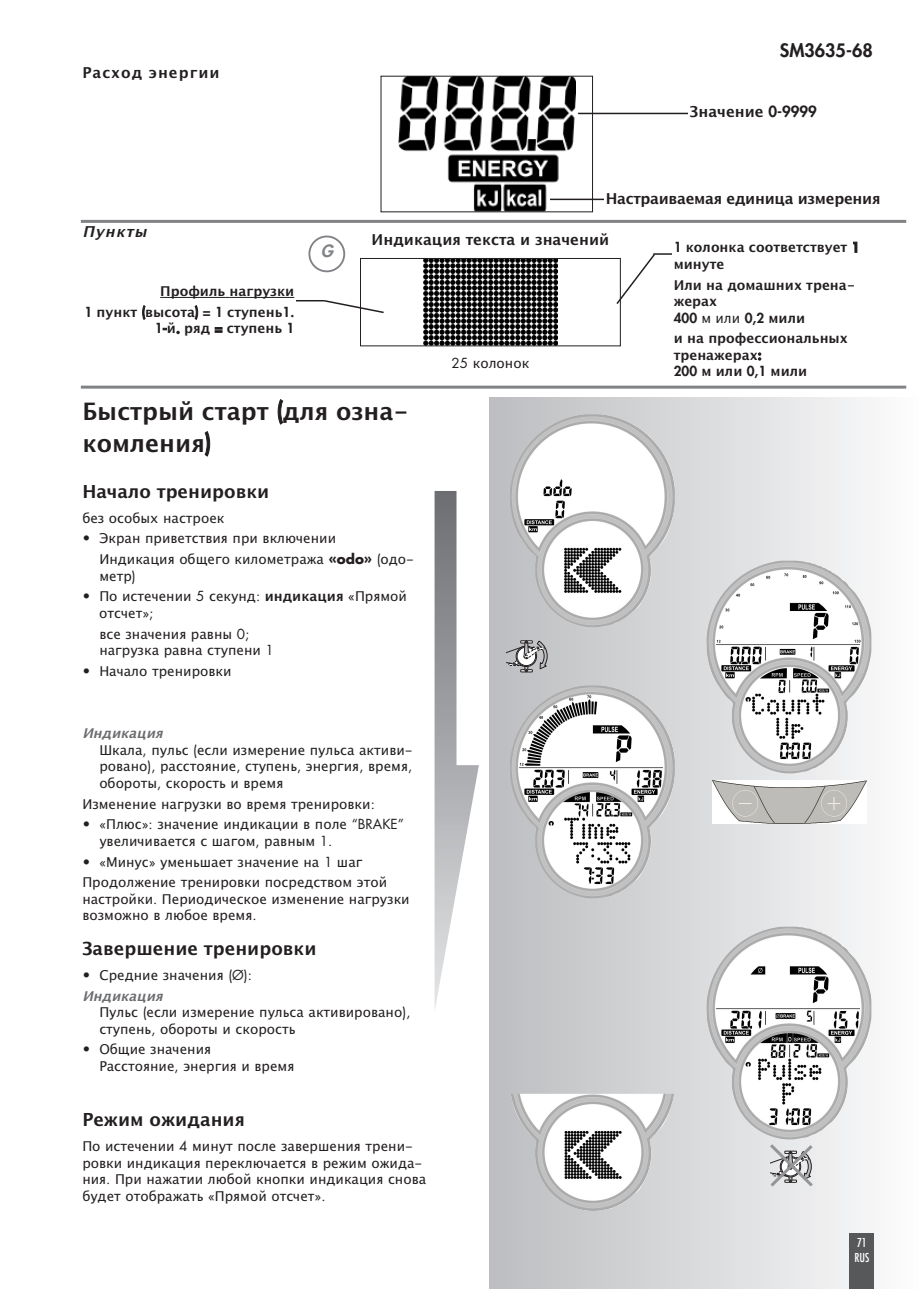
<style>
.page{position:relative;width:919px;height:1289px;background:#fff}
.page>*{position:absolute;margin:0;border:0;box-sizing:border-box;transform-origin:0 0}
.t1{font:700 24px/32px "Lucida Grande";color:#231f20}
.t2{font:700 18px "Lucida Grande";color:#231f20}
.t3{font:800 18px "Futura CE";color:#231f20}
.t4{font:italic 800 16.5px "Futura CE";color:#808285}
.t5{font:700 15px "Lucida Grande";color:#231f20}
.t6{font:700 15px "Lucida Grande";letter-spacing:-.02em;color:#231f20}
.t7{font:700 15px "Lucida Grande";letter-spacing:.065em;color:#231f20}
.t8{font:italic 700 15px "Lucida Grande";color:#231f20}
.t9{font:13.5px/16.5px "Lucida Grande";color:#231f20}
.t10{font:700 13.5px/16.5px "Lucida Grande";color:#231f20}
.t11{font:800 13.5px "Futura CE";color:#231f20}
.t12{font:condensed 12px/15.6px "Futura";color:#fff}
.s1{font-family:"Futura CE";font-weight:800}
.s2{font-family:"Lucida Grande";font-weight:400}
.s3{font-family:"Lucida Grande";font-weight:700}
.s4{font-family:"Futura CE"}
.s5{font-family:"Futura CE";font-weight:700}
.s6{font-weight:700}
.s7{font-weight:700;font-style:italic;color:#6c6d70}
</style>
<div class="page">
<div style="left:489px;top:398px;width:429px;height:890px;background:linear-gradient(to right,#bbbdbf,#fbfcfc)"></div>
<img style="left:398px;top:78px;width:177px;height:132px">
<div style="left:380px;top:76px;width:213px;height:136px;border:1px solid #231f20"></div>
<hr style="left:81px;top:220px;width:825px;height:3px;background:#808285">
<img style="left:423px;top:260px;width:134px;height:84px">
<div style="left:360px;top:258px;width:260px;height:88px;border:1px solid #231f20"></div>
<svg style="left:322px;top:299px;width:62px;height:15px"></svg>
<hr style="left:270px;top:300px;width:54px;height:1px;background:#231f20">
<svg style="left:615px;top:255px;width:40px;height:51px"></svg>
<hr style="left:653px;top:253px;width:50px;height:2px;background:#231f20">
<hr style="left:550px;top:199px;width:163px;height:1px;background:#231f20">
<hr style="left:578px;top:113px;width:133px;height:1px;background:#231f20">
<div style="left:81px;top:255px;width:215px;height:132px;background:#fff"></div>
<hr style="left:160px;top:297px;width:65px;height:1px;background:#231f20">
<hr style="left:229px;top:297px;width:65px;height:1px;background:#231f20">
<svg style="left:308px;top:235px;width:37px;height:37px"></svg>
<div style="left:672px;top:238px;width:202px;height:145px;background:#fff"></div>
<svg style="left:506px;top:640px;width:41px;height:32px"></svg>
<svg style="left:434px;top:491px;width:45px;height:519px"></svg>
<img style="left:706px;top:560px;width:165px;height:213px">
<img style="left:510px;top:685px;width:164px;height:213px">
<img style="left:712px;top:780px;width:154px;height:43px">
<img style="left:706px;top:926px;width:165px;height:213px">
<img style="left:511px;top:1093px;width:163px;height:117px">
<img style="left:510px;top:414px;width:164px;height:213px">
<hr style="left:81px;top:385px;width:825px;height:3px;background:#808285">
<div style="left:604px;top:189px;width:280px;height:21px;background:#fff"></div>
<svg style="left:766px;top:1140px;width:49px;height:49px;background:#c5c6c7"></svg>
<div style="left:688px;top:102px;width:186px;height:22px;background:#fff"></div>
<div style="left:849px;top:1233px;width:25px;height:55px;background:#57585a"></div>
<p class="t7" style="left:82px;top:64px;width:139px">Расход энергии</p>
<h2 class="t3" style="left:779px;top:41px;width:94px">SM3635-68</h2>
<p class="t5" style="left:689px;top:103px;width:128px">Значение <span class="s1">0-9999</span></p>
<p class="t8" style="left:82px;top:223px;width:68px">Пункты</p>
<p class="t10" style="left:84px;top:281px;width:211px;line-height:20.7px;text-align:right">Профиль нагрузки<br><span class="s1">1</span> пункт <span class="s1">(</span>высота<span class="s1">) = 1</span> ступень<span class="s1">1.</span></p>
<p class="t10" style="left:155px;top:320px;width:141px"><span class="s1">1-</span>й<span class="s1">.</span> ряд <span class="s1">=</span> ступень <span class="s1">1</span></p>
<p class="t6" style="left:605px;top:190px;width:276px">Настраиваемая единица измерения</p>
<p class="t5" style="left:371px;top:231px;width:239px">Индикация текста и значений</p>
<p class="t4" style="left:321px;top:243px;width:17px">G</p>
<p class="t10" style="left:673px;top:239px;width:187px"><span class="s1">1</span> колонка соответствует <span class="s1">1 </span>минуте</p>
<p class="t10" style="left:673px;top:277px;width:183px">Или на домашних трена&shy;жерах</p>
<p class="t11" style="left:673px;top:311px;width:133px">400 <span class="s2">м или</span> 0,2 <span class="s3">мили</span></p>
<p class="t10" style="left:673px;top:330px;width:176px">и на профессиональных тренажерах<span class="s1">:<br>200</span> м или <span class="s1">0,1</span> мили</p>
<p class="t9" style="left:451px;top:355px;width:79px"><span class="s4">25</span> колонок</p>
<h1 class="t1" style="left:82px;top:395px;width:328px">Быстрый старт <span class="s1">(</span>для озна&shy;комления<span class="s1">)</span></h1>
<h2 class="t2" style="left:82px;top:481px;width:188px">Начало тренировки</h2>
<p class="t9" style="left:82px;top:509px;width:144px">без особых настроек</p>
<p class="t9" style="left:99px;top:528px;width:316px;line-height:20.7px;text-indent:-17px"><span class="s4">•</span> Экран приветствия при включении<br>Индикация общего километража <span class="s5">«odo»</span> <span class="s4">(</span>одо-</p>
<p class="t9" style="left:99px;top:567px;width:38px">метр<span class="s4">)</span></p>
<p class="t9" style="left:99px;top:588px;width:309px;text-indent:-17px"><span class="s4">•</span> По истечении <span class="s4">5</span> секунд<span class="s4">:</span> <span class="s6">индикация</span> <span class="s4">«</span>Прямой отсчет<span class="s4">»;</span></p>
<p class="t9" style="left:99px;top:626px;width:176px">все значения равны <span class="s4">0; </span>нагрузка равна ступени <span class="s4">1</span></p>
<p class="t9" style="left:82px;top:663px;width:151px"><span class="s4">•</span> Начало тренировки</p>
<p class="t9" style="left:99px;top:725px;width:315px;text-indent:-17px"><span class="s7">Индикация<br></span>Шкала<span class="s4">,</span> пульс <span class="s4">(</span>если измерение пульса активи&shy;ровано<span class="s4">),</span> расстояние<span class="s4">,</span> ступень<span class="s4">,</span> энергия<span class="s4">,</span> время<span class="s4">, </span>обороты<span class="s4">,</span> скорость и время</p>
<p class="t9" style="left:82px;top:795px;width:294px">Изменение нагрузки во время тренировки<span class="s4">:</span></p>
<p class="t9" style="left:99px;top:816px;width:306px;text-indent:-17px"><span class="s4">• «</span>Плюс<span class="s4">»:</span> значение индикации в поле <span class="s4">“BRAKE” </span>увеличивается с шагом<span class="s4">,</span> равным <span class="s4">1.</span></p>
<p class="t9" style="left:82px;top:851px;width:306px;line-height:20.7px"><span class="s4">• «</span>Минус<span class="s4">»</span> уменьшает значение на <span class="s4">1</span> шаг<br>Продолжение тренировки посредством этой</p>
<p class="t9" style="left:82px;top:891px;width:329px">настройки<span class="s4">.</span> Периодическое изменение нагрузки возможно в любое время<span class="s4">.</span></p>
<h2 class="t2" style="left:82px;top:938px;width:236px">Завершение тренировки</h2>
<p class="t9" style="left:82px;top:964px;width:171px;line-height:20.7px"><span class="s4">•</span> Средние значения <span class="s4">(Ø):<br></span><span class="s7">Индикация</span></p>
<p class="t9" style="left:99px;top:1004px;width:312px">Пульс <span class="s4">(</span>если измерение пульса активировано<span class="s4">), </span>ступень<span class="s4">,</span> обороты и скорость</p>
<p class="t9" style="left:99px;top:1041px;width:196px;text-indent:-17px"><span class="s4">•</span> Общие значения<br>Расстояние<span class="s4">,</span> энергия и время</p>
<h2 class="t2" style="left:82px;top:1109px;width:164px">Режим ожидания</h2>
<p class="t9" style="left:82px;top:1138px;width:345px">По истечении <span class="s4">4</span> минут после завершения трени&shy;ровки индикация переключается в режим ожида&shy;ния<span class="s4">.</span> При нажатии любой кнопки индикация снова будет отображать <span class="s4">«</span>Прямой отсчет<span class="s4">».</span></p>
<p class="t12" style="left:854px;top:1235px;width:16px">71<br>RUS</p>
</div>
